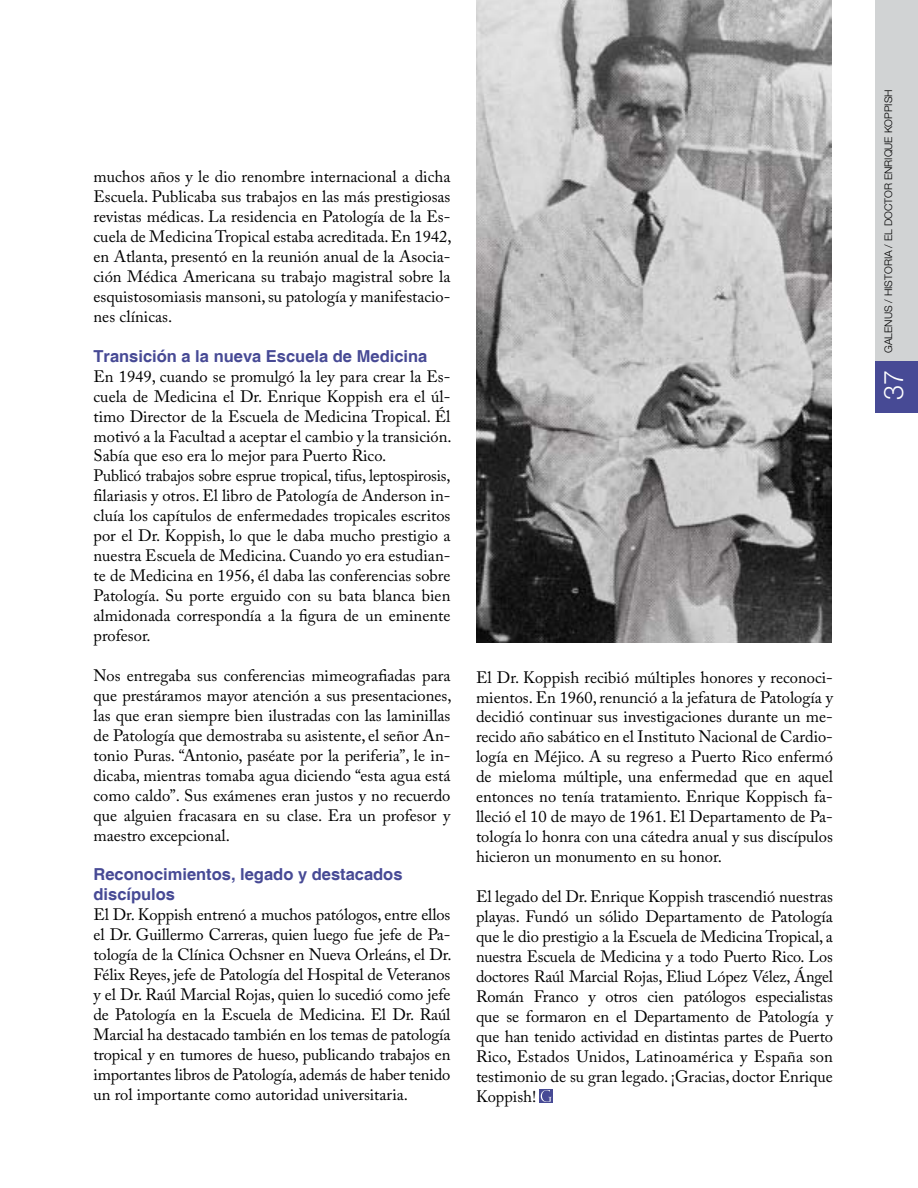
<style>
.page{position:relative;width:918px;height:1188px;background:#fff}
.page>*{position:absolute;margin:0;border:0;box-sizing:border-box;transform-origin:0 0}
.t1{font:300 27px "Helvetica Neue";color:#fff}
.t2{font:16.5px/20px "Adobe Caslon Pro";color:#000;text-align:justify}
.t3{font:700 16.5px/20px "Helvetica";color:#474a95}
.t4{font:300 10.5px "Helvetica Neue";color:#000}
</style>
<div class="page">
<svg style="left:539px;top:1089px;width:14px;height:14px"></svg>
<svg style="left:541px;top:1090px;width:11px;height:12px"></svg>
<img style="left:476px;top:0;width:356px;height:642px">
<div style="left:875px;top:0;width:43px;height:412px;background:#d1d3d4"></div>
<div style="left:875px;top:361px;width:43px;height:51px;background:#474a95"></div>
<p class="t2" style="left:94px;top:167px;width:360px">muchos años y le dio renombre internacional a dicha Escuela. Publicaba sus trabajos en las más prestigiosas revistas médicas. La residencia en Patología de la Es&shy;cuela de Medicina Tropical estaba acreditada. En 1942, en Atlanta, presentó en la reunión anual de la Asocia&shy;ción Médica Americana su trabajo magistral sobre la esquistosomiasis mansoni, su patología y manifestacio&shy;nes clínicas.</p>
<p class="t3" style="left:94px;top:347px;width:335px">Transición a la nueva Escuela de Medicina</p>
<p class="t2" style="left:94px;top:366px;width:360px;text-align:left">En 1949, cuando se promulgó la ley para crear la Es&shy;cuela de Medicina el Dr. Enrique Koppish era el úl&shy;timo Director de la Escuela de Medicina Tropical. Él motivó a la Facultad a aceptar el cambio y la transición.<br>Sabía que eso era lo mejor para Puerto Rico.<br>Publicó trabajos sobre esprue tropical, tifus, leptospirosis, filariasis y otros. El libro de Patología de Anderson in&shy;cluía los capítulos de enfermedades tropicales escritos por el Dr. Koppish, lo que le daba mucho prestigio a nuestra Escuela de Medicina. Cuando yo era estudian&shy;te de Medicina en 1956, él daba las conferencias sobre Patología. Su porte erguido con su bata blanca bien almidonada correspondía a la figura de un eminente profesor.</p>
<p class="t2" style="left:94px;top:665px;width:360px">Nos entregaba sus conferencias mimeografiadas para que prestáramos mayor atención a sus presentaciones, las que eran siempre bien ilustradas con las laminillas de Patología que demostraba su asistente, el señor An&shy;tonio Puras. “Antonio, paséate por la periferia”, le in&shy;dicaba, mientras tomaba agua diciendo “esta agua está como caldo”. Sus exámenes eran justos y no recuerdo que alguien fracasara en su clase. Era un profesor y maestro excepcional.</p>
<p class="t3" style="left:94px;top:865px;width:311px">Reconocimientos, legado y destacados discípulos</p>
<p class="t2" style="left:94px;top:905px;width:360px">El Dr. Koppish entrenó a muchos patólogos, entre ellos el Dr. Guillermo Carreras, quien luego fue jefe de Pa&shy;tología de la Clínica Ochsner en Nueva Orleáns, el Dr.<br>Félix Reyes, jefe de Patología del Hospital de Veteranos y el Dr. Raúl Marcial Rojas, quien lo sucedió como jefe de Patología en la Escuela de Medicina. El Dr. Raúl Marcial ha destacado también en los temas de patología tropical y en tumores de hueso, publicando trabajos en importantes libros de Patología, además de haber tenido un rol importante como autoridad universitaria.</p>
<p class="t2" style="left:476px;top:667px;width:359px">El Dr. Koppish recibió múltiples honores y reconoci&shy;mientos. En 1960, renunció a la jefatura de Patología y decidió continuar sus investigaciones durante un me&shy;recido año sabático en el Instituto Nacional de Cardio&shy;logía en Méjico. A su regreso a Puerto Rico enfermó de mieloma múltiple, una enfermedad que en aquel entonces no tenía tratamiento. Enrique Koppisch fa&shy;lleció el 10 de mayo de 1961. El Departamento de Pa&shy;tología lo honra con una cátedra anual y sus discípulos hicieron un monumento en su honor.</p>
<p class="t2" style="left:476px;top:886px;width:358px">El legado del Dr. Enrique Koppish trascendió nuestras playas. Fundó un sólido Departamento de Patología que le dio prestigio a la Escuela de Medicina Tropical, a nuestra Escuela de Medicina y a todo Puerto Rico. Los doctores Raúl Marcial Rojas, Eliud López Vélez, Ángel Román Franco y otros cien patólogos especialistas que se formaron en el Departamento de Patología y que han tenido actividad en distintas partes de Puerto Rico, Estados Unidos, Latinoamérica y España son testimonio de su gran legado. ¡Gracias, doctor Enrique Koppish!</p>
<p class="t4" style="left:882px;top:353px;width:265px;rotate:-90deg">GALENUS / HISTORIA / EL DOCTOR ENRIQUE KOPPISH</p>
<h1 class="t1" style="left:877px;top:400px;width:32px;rotate:-90deg">37</h1>
</div>
